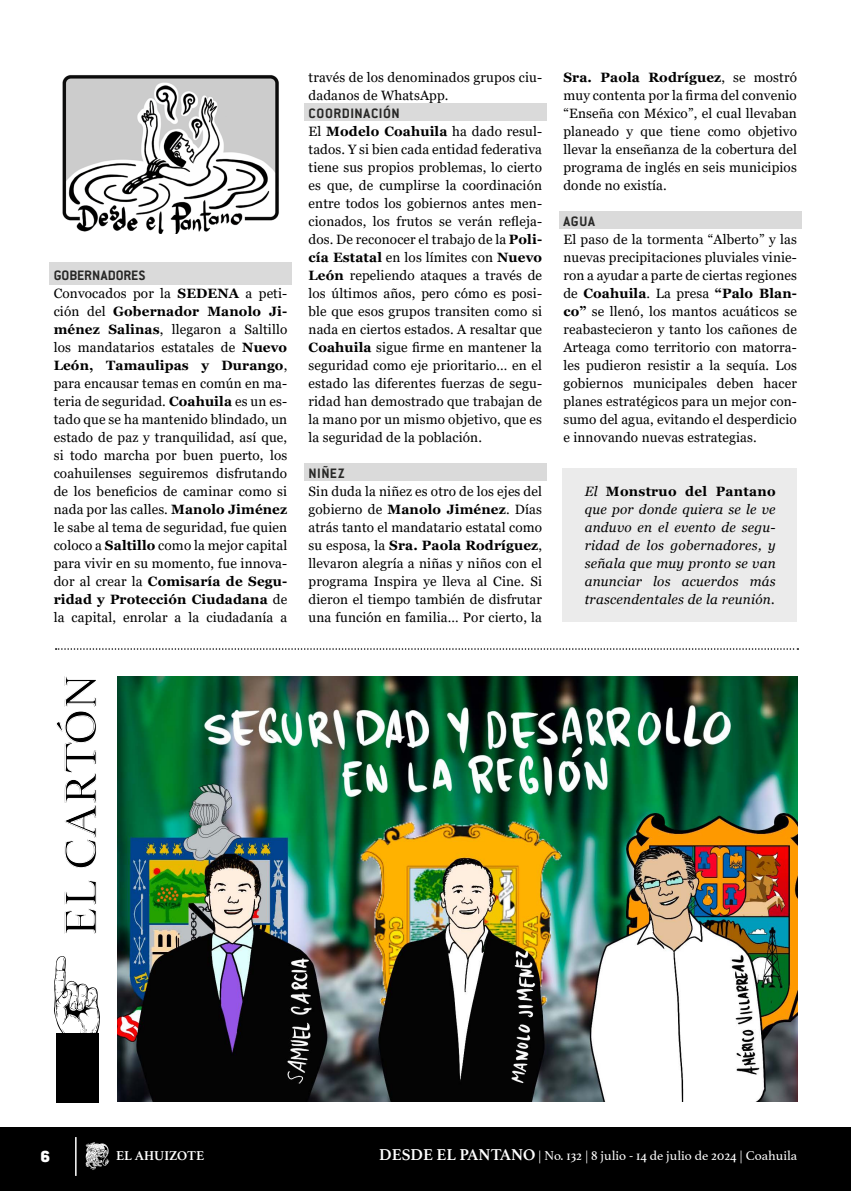
<style>
.page{position:relative;width:851px;height:1191px;background:#fff}
.page>*{position:absolute;margin:0;border:0;box-sizing:border-box;transform-origin:0 0}
.t1{font:47.1px "Athelas";color:#000}
.t2{font:17.55px "Conduit ITC Black";color:#fff}
.t3{font:700 15px "Conduit ITC";letter-spacing:.025em;color:#282827}
.t4{font:700 15px "Conduit ITC";letter-spacing:-.005em;color:#282827}
.t5{font:13.5px/18px "Georgia";letter-spacing:.01em;color:#000;text-align:justify}
.t6{font:italic 13.5px/18px "Georgia";letter-spacing:.02em;color:#000;text-align:justify}
.t7{font:13.5px "Athelas";color:#fff}
.t8{font:700 13.5px "Athelas";color:#fff}
.s1{font-weight:700}
.s2{font-weight:700;font-style:normal}
.s3{font-weight:700;font-size:16.5px}
</style>
<div class="page">
<div style="left:0;top:1127px;width:850px;height:64px;background:#000"></div>
<svg style="left:86px;top:1142px;width:23px;height:28px"></svg>
<hr style="left:75px;top:1137px;width:2px;height:38px;background:#fff">
<div style="left:562px;top:468px;width:234px;height:154px;background:#ebebeb"></div>
<div style="left:49px;top:262px;width:242px;height:23px;background:#dadada"></div>
<div style="left:304px;top:103px;width:242px;height:18px;background:#dadada"></div>
<div style="left:304px;top:463px;width:242px;height:18px;background:#dadada"></div>
<div style="left:559px;top:211px;width:242px;height:18px;background:#dadada"></div>
<img style="left:62px;top:75px;width:217px;height:159px">
<svg style="left:54px;top:956px;width:46px;height:76px"></svg>
<div style="left:56px;top:1032px;width:43px;height:70px;background:#000"></div>
<svg style="left:56px;top:648px;width:742px;height:2px"></svg>
<img style="left:118px;top:676px;width:679px;height:425px">
<p class="t4" style="left:54px;top:266px;width:93px">GOBERNADORES</p>
<p class="t5" style="left:54px;top:284px;width:235px">Convocados por la <span class="s1">SEDENA</span> a peti&shy;ción del <span class="s1">Gobernador Manolo Ji&shy;ménez Salinas</span>, llegaron a Saltillo los mandatarios estatales de <span class="s1">Nuevo León, Tamaulipas y Durango</span>, para encausar temas en común en ma&shy;teria de seguridad. <span class="s1">Coahuila</span> es un es&shy;tado que se ha mantenido blindado, un estado de paz y tranquilidad, así que, si todo marcha por buen puerto, los coahuilenses seguiremos disfrutando de los beneficios de caminar como si nada por las calles. <span class="s1">Manolo Jiménez </span>le sabe al tema de seguridad, fue quien coloco a <span class="s1">Saltillo</span> como la mejor capital para vivir en su momento, fue innova&shy;dor al crear la <span class="s1">Comisaría de Segu&shy;ridad y Protección Ciudadana</span> de la capital, enrolar a la ciudadanía a</p>
<h1 class="t1" style="left:43px;top:936px;width:263px;rotate:-90deg">EL CARTÓN</h1>
<p class="t5" style="left:308px;top:68px;width:235px">través de los denominados grupos ciu&shy;dadanos de WhatsApp.</p>
<p class="t3" style="left:308px;top:104px;width:92px">COORDINACIÓN</p>
<p class="t5" style="left:308px;top:122px;width:235px">El <span class="s1">Modelo Coahuila</span> ha dado resul&shy;tados. Y si bien cada entidad federativa tiene sus propios problemas, lo cierto es que, de cumplirse la coordinación entre todos los gobiernos antes men&shy;cionados, los frutos se verán refleja&shy;dos. De reconocer el trabajo de la <span class="s1">Poli&shy;cía Estatal</span> en los límites con <span class="s1">Nuevo León</span> repeliendo ataques a través de los últimos años, pero cómo es posi&shy;ble que esos grupos transiten como si nada en ciertos estados. A resaltar que <span class="s1">Coahuila</span> sigue firme en mantener la seguridad como eje prioritario… en el estado las diferentes fuerzas de segu&shy;ridad han demostrado que trabajan de la mano por un mismo objetivo, que es la seguridad de la población.</p>
<p class="t3" style="left:308px;top:464px;width:38px">NIÑEZ</p>
<p class="t5" style="left:308px;top:482px;width:235px">Sin duda la niñez es otro de los ejes del gobierno de <span class="s1">Manolo Jiménez</span>. Días atrás tanto el mandatario estatal como su esposa, la <span class="s1">Sra. Paola Rodríguez</span>, llevaron alegría a niñas y niños con el programa Inspira ye lleva al Cine. Si dieron el tiempo también de disfrutar una función en familia… Por cierto, la</p>
<p class="t5" style="left:563px;top:68px;width:235px"><span class="s1">Sra. Paola Rodríguez</span>, se mostró muy contenta por la firma del convenio “Enseña con México”, el cual llevaban planeado y que tiene como objetivo llevar la enseñanza de la cobertura del programa de inglés en seis municipios donde no existía.</p>
<p class="t3" style="left:563px;top:212px;width:33px">AGUA</p>
<p class="t5" style="left:563px;top:230px;width:235px">El paso de la tormenta “Alberto” y las nuevas precipitaciones pluviales vinie&shy;ron a ayudar a parte de ciertas regiones de <span class="s1">Coahuila</span>. La presa <span class="s1">“Palo Blan&shy;co”</span> se llenó, los mantos acuáticos se reabastecieron y tanto los cañones de Arteaga como territorio con matorra&shy;les pudieron resistir a la sequía. Los gobiernos municipales deben hacer planes estratégicos para un mejor con&shy;sumo del agua, evitando el desperdicio e innovando nuevas estrategias.</p>
<p class="t6" style="left:584px;top:482px;width:192px">El <span class="s2">Monstruo del Pantano </span>que por donde quiera se le ve anduvo en el evento de segu&shy;ridad de los gobernadores, y señala que muy pronto se van anunciar los acuerdos más trascendentales de la reunión.</p>
<p class="t2" style="left:41px;top:1146px;width:11px">6</p>
<p class="t8" style="left:116px;top:1145px;width:90px">EL AHUIZOTE</p>
<p class="t7" style="left:379px;top:1145px;width:419px"><span class="s3">DESDE EL PANTANO</span> | No. 132 | 8 julio - 14 de julio de 2024 | Coahuila</p>
</div>
